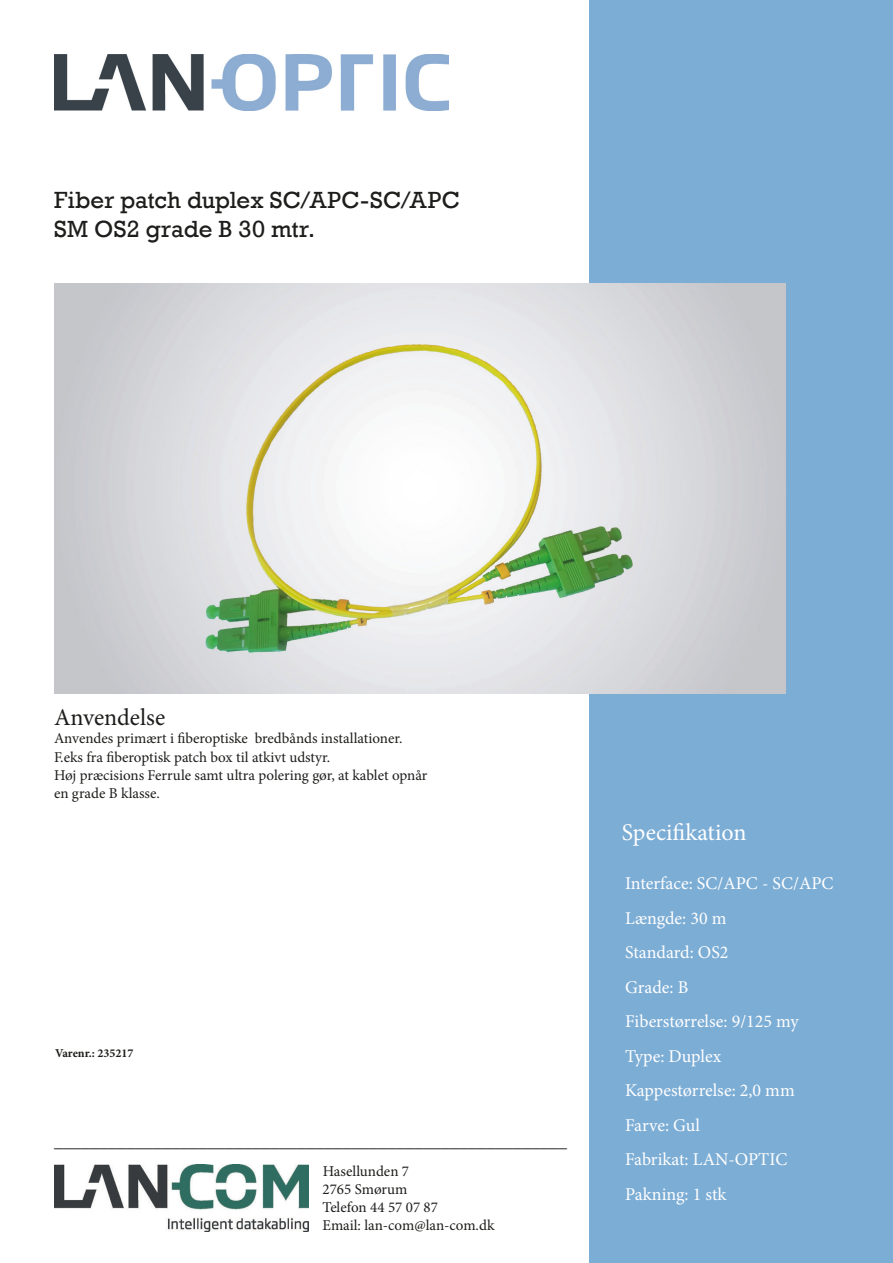
<style>
.page{position:relative;width:893px;height:1263px;background:#fff}
.page>*{position:absolute;margin:0;border:0;box-sizing:border-box;transform-origin:0 0}
.t1{font:24px "Rockwell";letter-spacing:.01em;color:#1d1d1b}
.t2{font:24px "Minion Pro";color:#fff}
.t3{font:24px "Minion Pro";letter-spacing:-.005em;color:#1d1d1b}
.t4{font:18px "Minion Pro";color:#fff}
.t5{font:18px "Minion Pro";color:#1d1d1b}
.t6{font:15px "Minion Pro";color:#1d1d1b}
.t7{font:700 12px "Minion Pro";color:#1d1d1b}
</style>
<div class="page">
<img style="left:54px;top:54px;width:395px;height:57px">
<div style="left:589px;top:0;width:304px;height:1263px;background:#7cadd5"></div>
<img style="left:54px;top:1164px;width:254px;height:67px">
<img style="left:54px;top:284px;width:732px;height:409px">
<p class="t1" style="left:54px;top:186px;width:407px">Fiber patch duplex SC/APC-SC/APC</p>
<p class="t1" style="left:54px;top:215px;width:262px">SM OS2 grade B 30 mtr.</p>
<p class="t3" style="left:54px;top:702px;width:113px">Anvendelse</p>
<p class="t6" style="left:54px;top:729px;width:350px">Anvendes primært i fiberoptiske bredbånds installationer.</p>
<p class="t6" style="left:54px;top:747px;width:278px">F.eks fra fiberoptisk patch box til atkivt udstyr.</p>
<p class="t6" style="left:54px;top:765px;width:375px">Høj præcisions Ferrule samt ultra polering gør, at kablet opnår</p>
<p class="t6" style="left:54px;top:783px;width:107px">en grade B klasse.</p>
<p class="t7" style="left:55px;top:1045px;width:80px">Varenr.: 235217</p>
<p class="t5" style="left:54px;top:1129px;width:514px">_________________________________________________________</p>
<p class="t6" style="left:323px;top:1161px;width:88px">Hasellunden 7</p>
<p class="t6" style="left:323px;top:1179px;width:86px">2765 Smørum</p>
<p class="t6" style="left:323px;top:1197px;width:117px">Telefon 44 57 07 87</p>
<p class="t6" style="left:323px;top:1215px;width:173px">Email: lan-com@lan-com.dk</p>
<p class="t2" style="left:622px;top:817px;width:126px">Specifikation</p>
<p class="t4" style="left:625px;top:871px;width:210px">Interface: SC/APC - SC/APC</p>
<p class="t4" style="left:625px;top:906px;width:103px">Længde: 30 m</p>
<p class="t4" style="left:625px;top:940px;width:105px">Standard: OS2</p>
<p class="t4" style="left:625px;top:975px;width:65px">Grade: B</p>
<p class="t4" style="left:625px;top:1009px;width:175px">Fiberstørrelse: 9/125 my</p>
<p class="t4" style="left:625px;top:1044px;width:98px">Type: Duplex</p>
<p class="t4" style="left:625px;top:1078px;width:171px">Kappestørrelse: 2,0 mm</p>
<p class="t4" style="left:625px;top:1113px;width:76px">Farve: Gul</p>
<p class="t4" style="left:625px;top:1147px;width:164px">Fabrikat: LAN-OPTIC</p>
<p class="t4" style="left:625px;top:1182px;width:103px">Pakning: 1 stk</p>
</div>
